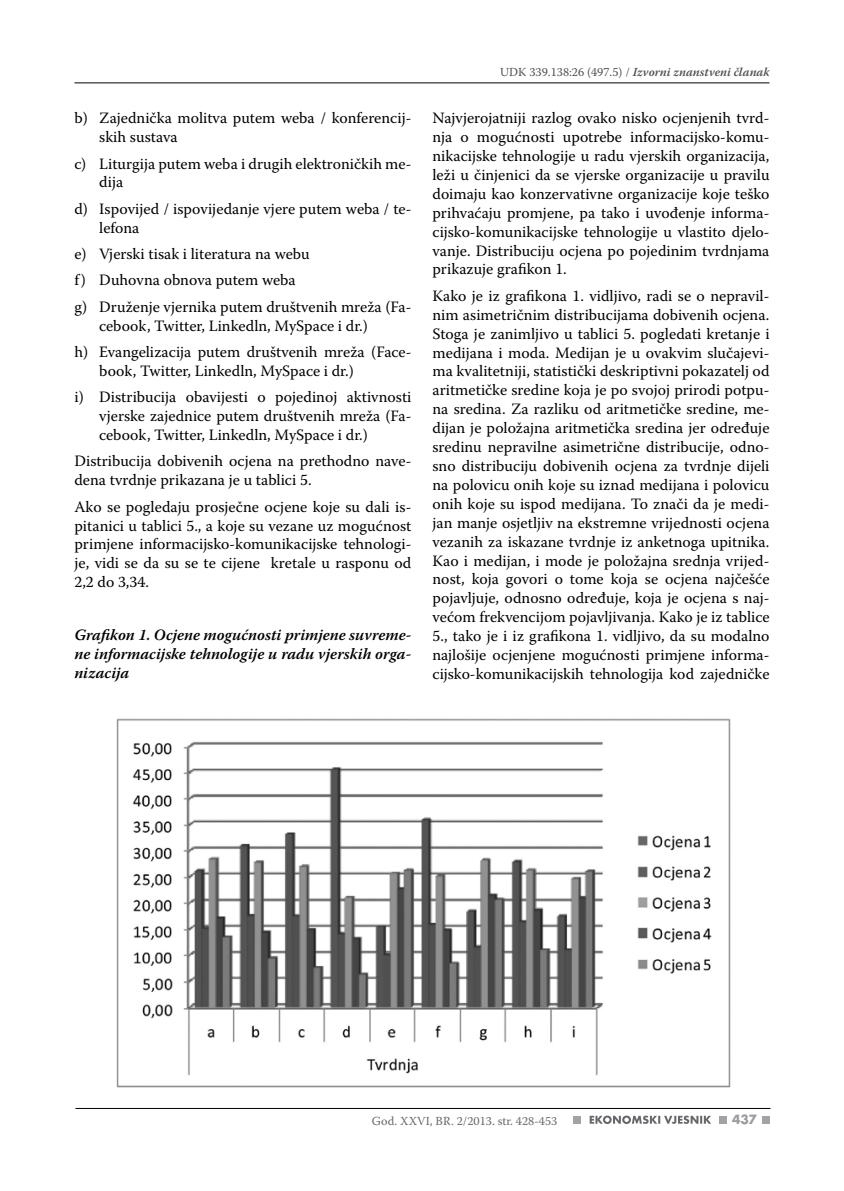
<style>
.page{position:relative;width:844px;height:1191px;background:#fff}
.page>*{position:absolute;margin:0;border:0;box-sizing:border-box;transform-origin:0 0}
.t1{font:15.75px/18.9px "Warnock Pro";color:#000}
.t2{font:italic 600 15.75px/18.9px "Warnock Pro";color:#000;text-align:justify}
.t3{font:700 14px "Futura TOT";color:#9c9ca0}
.t4{font:italic 600 12.25px "Warnock Pro";color:#504f53}
.t5{font:12.25px "Warnock Pro";color:#68676c}
.s1{font-weight:400;font-style:normal}
</style>
<div class="page">
<hr style="left:74px;top:83px;width:695px;height:1px;background:#000">
<hr style="left:75px;top:1108px;width:695px;height:1px;background:#000">
<svg style="left:589px;top:1115px;width:122px;height:9px"></svg>
<div style="left:573px;top:1115px;width:8px;height:8px;background:#a3a3a7"></div>
<div style="left:718px;top:1115px;width:8px;height:8px;background:#a3a3a7"></div>
<div style="left:761px;top:1115px;width:8px;height:8px;background:#a3a3a7"></div>
<img style="left:116px;top:718px;width:615px;height:370px">
<p class="t1" style="left:99px;top:108px;width:313px;text-indent:-25px">b) Zajednička molitva putem weba / konferencij&shy;skih sustava</p>
<p class="t1" style="left:99px;top:154px;width:313px;text-indent:-25px">c) Liturgija putem weba i drugih elektroničkih me&shy;dija</p>
<p class="t1" style="left:99px;top:199px;width:313px;text-indent:-25px">d) Ispovijed / ispovijedanje vjere putem weba / te&shy;lefona</p>
<p class="t1" style="left:74px;top:240px;width:338px;line-height:26.2px">e) Vjerski tisak i literatura na webu<br>f) Duhovna obnova putem weba<br>g) Druženje vjernika putem društvenih mreža (Fa-</p>
<p class="t1" style="left:74px;top:312px;width:338px;line-height:26.2px;text-indent:25px">cebook, Twitter, Linkedln, MySpace i dr.)<br>h) Evangelizacija putem društvenih mreža (Face-</p>
<p class="t1" style="left:74px;top:357px;width:338px;line-height:26.2px;text-indent:25px">book, Twitter, Linkedln, MySpace i dr.)<br>i) Distribucija obavijesti o pojedinoj aktivnosti</p>
<p class="t1" style="left:99px;top:406px;width:313px">vjerske zajednice putem društvenih mreža (Fa&shy;cebook, Twitter, Linkedln, MySpace i dr.)</p>
<p class="t1" style="left:74px;top:451px;width:338px">Distribucija dobivenih ocjena na prethodno nave&shy;dena tvrdnje prikazana je u tablici 5.</p>
<p class="t1" style="left:74px;top:497px;width:338px;text-align:justify">Ako se pogledaju prosječne ocjene koje su dali is&shy;pitanici u tablici 5., a koje su vezane uz mogućnost primjene informacijsko-komunikacijske tehnologi&shy;je, vidi se da su se te cijene kretale u rasponu od 2,2 do 3,34.</p>
<p class="t2" style="left:74px;top:625px;width:338px">Grafikon 1. Ocjene mogućnosti primjene suvreme&shy;ne informacijske tehnologije u radu vjerskih orga&shy;nizacija</p>
<p class="t4" style="left:500px;top:65px;width:271px"><span class="s1">UDK 339.138:26 (497.5) /</span> Izvorni znanstveni članak</p>
<p class="t1" style="left:432px;top:108px;width:338px;text-align:justify">Najvjerojatniji razlog ovako nisko ocjenjenih tvrd&shy;nja o mogućnosti upotrebe informacijsko-komu&shy;nikacijske tehnologije u radu vjerskih organizacija, leži u činjenici da se vjerske organizacije u pravilu doimaju kao konzervativne organizacije koje teško prihvaćaju promjene, pa tako i uvođenje informa&shy;cijsko-komunikacijske tehnologije u vlastito djelo&shy;vanje. Distribuciju ocjena po pojedinim tvrdnjama prikazuje grafikon 1.</p>
<p class="t1" style="left:432px;top:286px;width:338px;text-align:justify">Kako je iz grafikona 1. vidljivo, radi se o nepravil&shy;nim asimetričnim distribucijama dobivenih ocjena.<br>Stoga je zanimljivo u tablici 5. pogledati kretanje i medijana i moda. Medijan je u ovakvim slučajevi&shy;ma kvalitetniji, statistički deskriptivni pokazatelj od aritmetičke sredine koja je po svojoj prirodi potpu&shy;na sredina. Za razliku od aritmetičke sredine, me&shy;dijan je položajna aritmetička sredina jer određuje sredinu nepravilne asimetrične distribucije, odno&shy;sno distribuciju dobivenih ocjena za tvrdnje dijeli na polovicu onih koje su iznad medijana i polovicu onih koje su ispod medijana. To znači da je medi&shy;jan manje osjetljiv na ekstremne vrijednosti ocjena vezanih za iskazane tvrdnje iz anketnoga upitnika.<br>Kao i medijan, i mode je položajna srednja vrijed&shy;nost, koja govori o tome koja se ocjena najčešće pojavljuje, odnosno određuje, koja je ocjena s naj&shy;većom frekvencijom pojavljivanja. Kako je iz tablice 5., tako je i iz grafikona 1. vidljivo, da su modalno najlošije ocjenjene mogućnosti primjene informa&shy;cijsko-komunikacijskih tehnologija kod zajedničke</p>
<p class="t5" style="left:372px;top:1113px;width:187px">God. XXVI, BR. 2/2013. str. 428-453</p>
<p class="t3" style="left:731px;top:1111px;width:26px">437</p>
</div>
